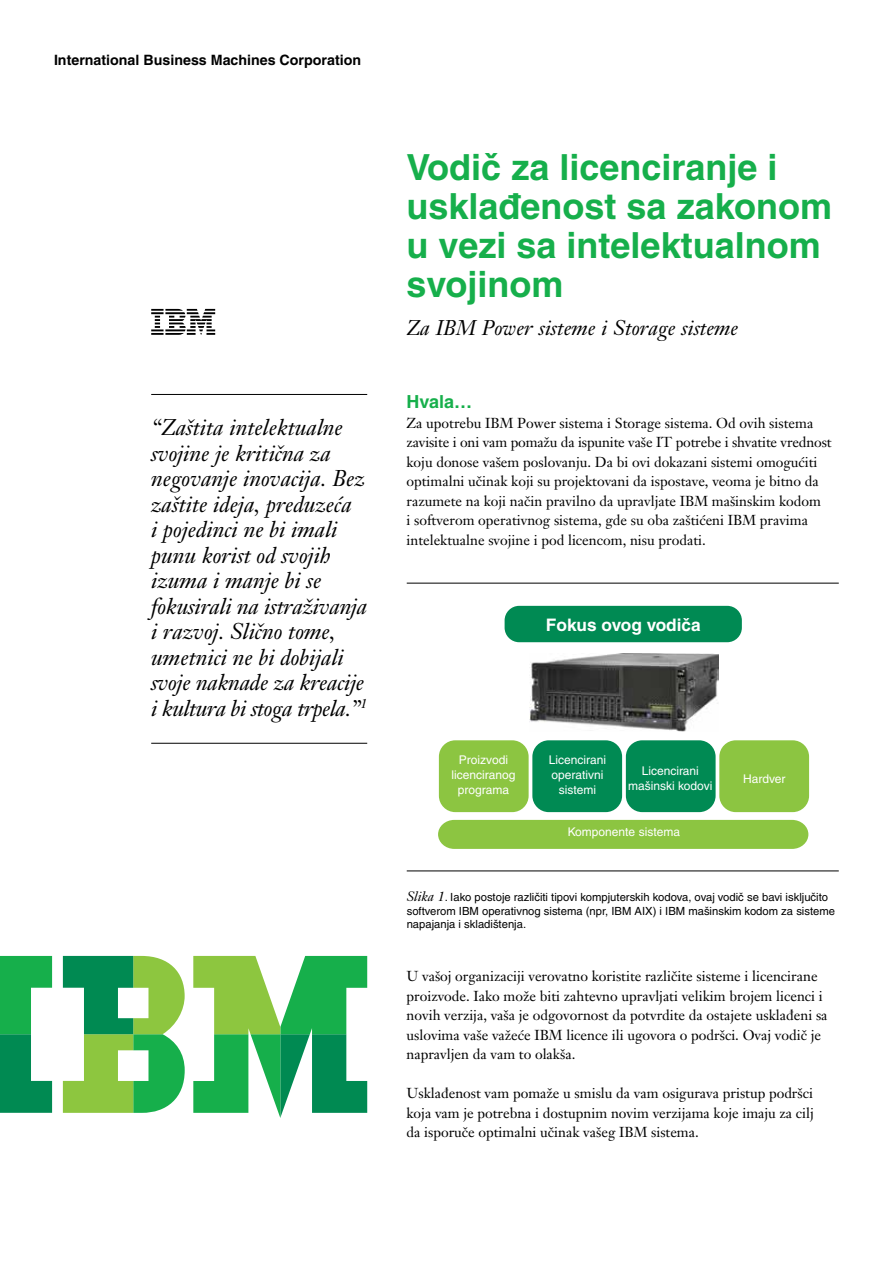
<style>
.page{position:relative;width:893px;height:1263px;background:#fff}
.page>*{position:absolute;margin:0;border:0;box-sizing:border-box;transform-origin:0 0}
.t1{font:700 36px/39px "Helvetica CE";color:#16af4b}
.t2{font:italic 22.5px/25.5px "Janson Text LT Pro";color:#000}
.t3{font:italic 21px "Janson Text LT Pro";color:#000}
.t4{font:700 18px "Helvetica CE";color:#16af4b}
.t5{font:700 17.25px "Helvetica CE";color:#fff}
.t6{font:14.25px/19.5px "Janson Text LT Pro";color:#000}
.t7{font:700 14.25px "Helvetica CE";color:#000}
.t8{font:12px/15px "Helvetica CE";color:#fff;text-align:center}
.t9{font:11.25px/13.5px "Helvetica CE";color:#000}
.s1{font-family:"Janson Text LT Pro";font-style:italic;font-size:13.5px}
</style>
<div class="page">
<svg style="left:151px;top:309px;width:64px;height:26px"></svg>
<svg style="left:0;top:956px;width:52px;height:157px"></svg>
<svg style="left:193px;top:956px;width:174px;height:162px"></svg>
<svg style="left:63px;top:956px;width:122px;height:157px"></svg>
<hr style="left:407px;top:583px;width:432px;height:1px;background:#000">
<div style="left:505px;top:606px;width:237px;height:36px;background:#008a53;border-radius:15px"></div>
<img style="left:530px;top:653px;width:188px;height:78px">
<div style="left:439px;top:740px;width:90px;height:72px;background:#8cc541;border-radius:16px"></div>
<div style="left:532px;top:740px;width:90px;height:72px;background:#008a53;border-radius:16px"></div>
<div style="left:626px;top:740px;width:90px;height:72px;background:#008a53;border-radius:16px"></div>
<div style="left:719px;top:740px;width:90px;height:72px;background:#8cc541;border-radius:16px"></div>
<div style="left:438px;top:820px;width:370px;height:29px;background:#8cc541"></div>
<hr style="left:407px;top:870px;width:432px;height:1px;background:#000">
<hr style="left:151px;top:394px;width:216px;height:1px;background:#000">
<hr style="left:151px;top:743px;width:216px;height:1px;background:#000">
<p class="t7" style="left:54px;top:52px;width:309px">International Business Machines Corporation</p>
<p class="t2" style="left:151px;top:415px;width:218px">“Zaštita intelektualne svojine je kritična za negovanje inovacija. Bez zaštite ideja, preduzeća<br>i pojedinci ne bi imali punu korist od svojih izuma i manje bi se fokusirali na istraživanja i razvoj. Slično tome, umetnici ne bi dobijali svoje naknade za kreacije i kultura bi stoga trpela.”<sup>1</sup></p>
<h1 class="t1" style="left:406px;top:148px;width:427px">Vodič za licenciranje i usklađenost sa zakonom u vezi sa intelektualnom svojinom</h1>
<h3 class="t3" style="left:406px;top:314px;width:333px">Za IBM Power sisteme i Storage sisteme</h3>
<p class="t4" style="left:406px;top:391px;width:67px">Hvala…</p>
<p class="t6" style="left:406px;top:413px;width:427px">Za upotrebu IBM Power sistema i Storage sistema. Od ovih sistema zavisite i oni vam pomažu da ispunite vaše IT potrebe i shvatite vrednost koju donose vašem poslovanju. Da bi ovi dokazani sistemi omogućiti optimalni učinak koji su projektovani da ispostave, veoma je bitno da razumete na koji način pravilno da upravljate IBM mašinskim kodom<br>i softverom operativnog sistema, gde su oba zaštićeni IBM pravima intelektualne svojine i pod licencom, nisu prodati.</p>
<p class="t5" style="left:546px;top:614px;width:156px">Fokus ovog vodiča</p>
<p class="t8" style="left:451px;top:752px;width:65px">Proizvodi licenciranog programa</p>
<p class="t8" style="left:549px;top:752px;width:59px">Licencirani operativni sistemi</p>
<p class="t8" style="left:628px;top:763px;width:86px">Licencirani mašinski kodovi</p>
<p class="t8" style="left:743px;top:771px;width:44px">Hardver</p>
<p class="t8" style="left:568px;top:825px;width:114px">Komponente sistema</p>
<p class="t9" style="left:407px;top:890px;width:430px"><span class="s1">Slika 1</span>. Iako postoje različiti tipovi kompjuterskih kodova, ovaj vodič se bavi isključito softverom IBM operativnog sistema (npr, IBM AIX) i IBM mašinskim kodom za sisteme napajanja i skladištenja.</p>
<p class="t6" style="left:406px;top:967px;width:423px">U vašoj organizaciji verovatno koristite različite sisteme i licencirane proizvode. Iako može biti zahtevno upravljati velikim brojem licenci i novih verzija, vaša je odgovornost da potvrdite da ostajete usklađeni sa uslovima vaše važeće IBM licence ili ugovora o podršci. Ovaj vodič je napravljen da vam to olakša.</p>
<p class="t6" style="left:406px;top:1084px;width:409px;text-align:justify">Usklađenost vam pomaže u smislu da vam osigurava pristup podršci koja vam je potrebna i dostupnim novim verzijama koje imaju za cilj da isporuče optimalni učinak vašeg IBM sistema.</p>
</div>
